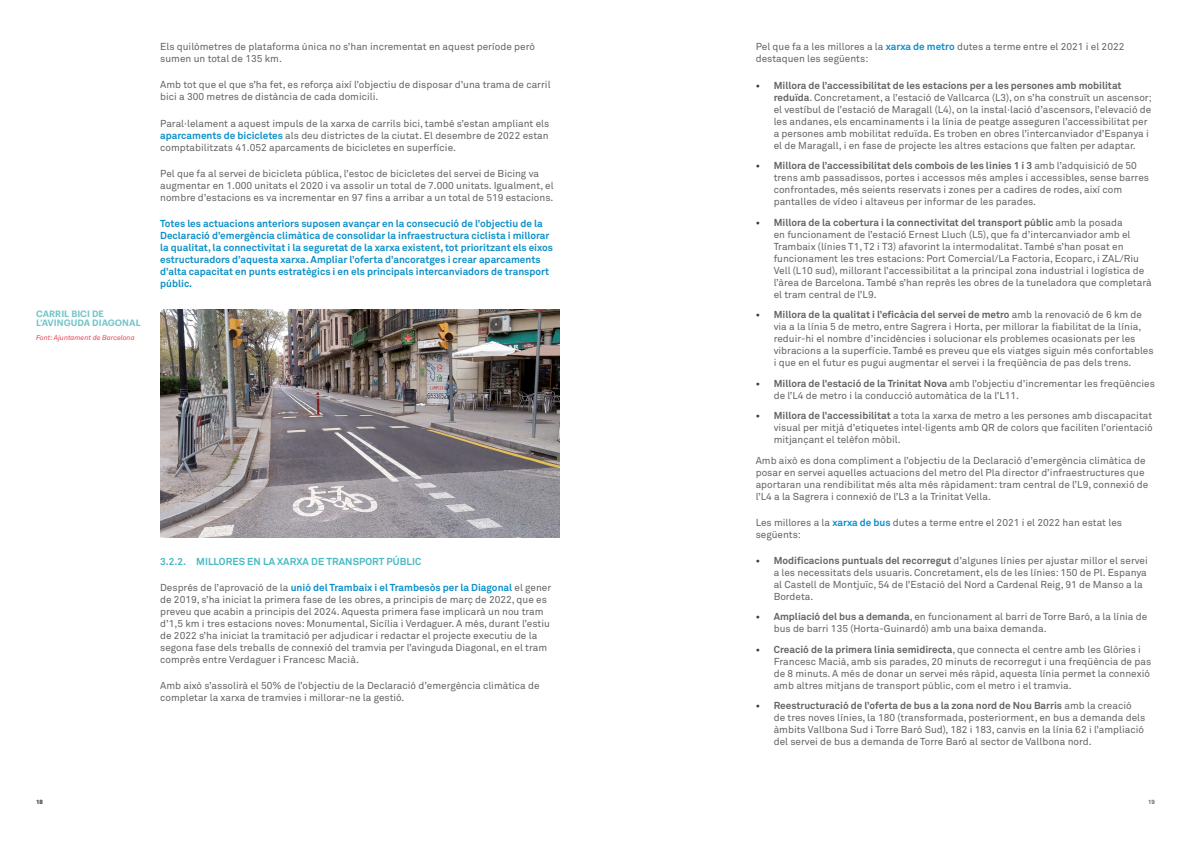
<style>
.page{position:relative;width:1191px;height:842px;background:#fff}
.page>*{position:absolute;margin:0;border:0;box-sizing:border-box;transform-origin:0 0}
.t1{font:10px/12px "Akkurat Std";color:#646363}
.t2{font:700 10px/12px "Akkurat Std";color:#0d90c7}
.t3{font:700 10px "Akkurat Std";letter-spacing:.01em;color:#46bbc2}
.t4{font:600 9px/9px "Graphik";letter-spacing:.005em;color:#75c6c7}
.t5{font:italic 7px "Akkurat";color:#e4424f}
.t6{font:700 6px "Akkurat Std";color:#646363}
.s1{font-weight:700;color:#0d90c7}
.s2{font-weight:700;color:#3c3c3b}
.s3{font-weight:700}
</style>
<div class="page">
<img style="left:160px;top:309px;width:399px;height:228px">
<p class="t4" style="left:36px;top:308px;width:106px">CARRIL BICI DE<br>L’AVINGUDA DIAGONAL</p>
<p class="t5" style="left:36px;top:333px;width:100px">Font: Ajuntament de Barcelona</p>
<p class="t1" style="left:160px;top:41px;width:376px">Els quilòmetres de plataforma única no s’han incrementat en aquest període però sumen un total de 135 km.</p>
<p class="t1" style="left:160px;top:79px;width:392px">Amb tot que el que s’ha fet, es reforça així l’objectiu de disposar d’una trama de carril bici a 300 metres de distància de cada domicili.</p>
<p class="t1" style="left:160px;top:117px;width:390px;text-align:justify">Paral·lelament a aquest impuls de la xarxa de carrils bici, també s’estan ampliant els <span class="s1">aparcaments de bicicletes</span> als deu districtes de la ciutat. El desembre de 2022 estan comptabilitzats 41.052 aparcaments de bicicletes en superfície.</p>
<p class="t1" style="left:160px;top:167px;width:395px">Pel que fa al servei de bicicleta pública, l’estoc de bicicletes del servei de Bicing va augmentar en 1.000 unitats el 2020 i va assolir un total de 7.000 unitats. Igualment, el nombre d’estacions es va incrementar en 97 fins a arribar a un total de 519 estacions.</p>
<p class="t2" style="left:160px;top:217px;width:394px">Totes les actuacions anteriors suposen avançar en la consecució de l’objectiu de la Declaració d’emergència climàtica de consolidar la infraestructura ciclista i millorar la qualitat, la connectivitat i la seguretat de la xarxa existent, tot prioritzant els eixos estructuradors d’aquesta xarxa. Ampliar l’oferta d’ancoratges i crear aparcaments d’alta capacitat en punts estratègics i en els principals intercanviadors de transport públic.</p>
<p class="t3" style="left:160px;top:555px;width:263px">3.2.2. MILLORES EN LA XARXA DE TRANSPORT PÚBLIC</p>
<p class="t1" style="left:160px;top:582px;width:392px">Després de l’aprovació de la <span class="s1">unió del Trambaix i el Trambesòs per la Diagonal</span> el gener de 2019, s’ha iniciat la primera fase de les obres, a principis de març de 2022, que es preveu que acabin a principis del 2024. Aquesta primera fase implicarà un nou tram d’1,5 km i tres estacions noves: Monumental, Sicília i Verdaguer. A més, durant l’estiu de 2022 s’ha iniciat la tramitació per adjudicar i redactar el projecte executiu de la segona fase dels treballs de connexió del tramvia per l’avinguda Diagonal, en el tram comprès entre Verdaguer i Francesc Macià.</p>
<p class="t1" style="left:160px;top:680px;width:381px">Amb això s’assolirà el 50% de l’objectiu de la Declaració d’emergència climàtica de completar la xarxa de tramvies i millorar-ne la gestió.</p>
<p class="t1" style="left:755px;top:41px;width:370px">Pel que fa a les millores a la <span class="s1">xarxa de metro</span> dutes a terme entre el 2021 i el 2022 destaquen les següents:</p>
<p class="t1" style="left:773px;top:79px;width:379px;text-indent:-18px"><span class="s2">•</span> <span class="s3">Millora de l’accessibilitat de les estacions per a les persones amb mobilitat reduïda</span>. Concretament, a l’estació de Vallcarca (L3), on s’ha construït un ascensor; el vestíbul de l’estació de Maragall (L4), on la instal·lació d’ascensors, l’elevació de les andanes, els encaminaments i la línia de peatge asseguren l’accessibilitat per a persones amb mobilitat reduïda. Es troben en obres l’intercanviador d’Espanya i el de Maragall, i en fase de projecte les altres estacions que falten per adaptar.</p>
<p class="t1" style="left:773px;top:160px;width:377px;text-indent:-18px"><span class="s2">•</span> <span class="s3">Millora de l’accessibilitat dels combois de les línies 1 i 3</span> amb l’adquisició de 50 trens amb passadissos, portes i accessos més amples i accessibles, sense barres confrontades, més seients reservats i zones per a cadires de rodes, així com pantalles de vídeo i altaveus per informar de les parades.</p>
<p class="t1" style="left:773px;top:216px;width:379px;text-indent:-18px"><span class="s2">•</span> <span class="s3">Millora de la cobertura i la connectivitat del transport públic</span> amb la posada<br>en funcionament de l’estació Ernest Lluch (L5), que fa d’intercanviador amb el Trambaix (línies T1, T2 i T3) afavorint la intermodalitat. També s’han posat en funcionament les tres estacions: Port Comercial/La Factoria, Ecoparc, i ZAL/Riu Vell (L10 sud), millorant l’accessibilitat a la principal zona industrial i logística de l’àrea de Barcelona. També s’han reprès les obres de la tuneladora que completarà el tram central de l’L9.</p>
<p class="t1" style="left:773px;top:309px;width:381px;text-indent:-18px"><span class="s2">•</span> <span class="s3">Millora de la qualitat i l’eficàcia del servei de metro</span> amb la renovació de 6 km de via a la línia 5 de metro, entre Sagrera i Horta, per millorar la fiabilitat de la línia, reduir-hi el nombre d’incidències i solucionar els problemes ocasionats per les vibracions a la superfície. També es preveu que els viatges siguin més confortables i que en el futur es pugui augmentar el servei i la freqüència de pas dels trens.</p>
<p class="t1" style="left:773px;top:377px;width:383px;text-indent:-18px"><span class="s2">•</span> <span class="s3">Millora de l’estació de la Trinitat Nova</span> amb l’objectiu d’incrementar les freqüències de l’L4 de metro i la conducció automàtica de la l’L11.</p>
<p class="t1" style="left:773px;top:410px;width:380px;text-align:justify;text-indent:-18px"><span class="s2">•</span> <span class="s3">Millora de l’accessibilitat</span> a tota la xarxa de metro a les persones amb discapacitat visual per mitjà d’etiquetes intel·ligents amb QR de colors que faciliten l’orientació mitjançant el telèfon mòbil.</p>
<p class="t1" style="left:755px;top:454px;width:394px">Amb això es dona compliment a l’objectiu de la Declaració d’emergència climàtica de posar en servei aquelles actuacions del metro del Pla director d’infraestructures que aportaran una rendibilitat més alta més ràpidament: tram central de l’L9, connexió de l’L4 a la Sagrera i connexió de l’L3 a la Trinitat Vella.</p>
<p class="t1" style="left:755px;top:516px;width:368px">Les millores a la <span class="s1">xarxa de bus</span> dutes a terme entre el 2021 i el 2022 han estat les següents:</p>
<p class="t1" style="left:773px;top:554px;width:376px;text-indent:-18px"><span class="s2">•</span> <span class="s3">Modificacions puntuals del recorregut</span> d’algunes línies per ajustar millor el servei a les necessitats dels usuaris. Concretament, els de les línies: 150 de Pl. Espanya al Castell de Montjuïc, 54 de l’Estació del Nord a Cardenal Reig, 91 de Manso a la Bordeta.</p>
<p class="t1" style="left:773px;top:611px;width:375px;text-indent:-18px"><span class="s2">•</span> <span class="s3">Ampliació del bus a demanda</span>, en funcionament al barri de Torre Baró, a la línia de bus de barri 135 (Horta-Guinardó) amb una baixa demanda.</p>
<p class="t1" style="left:773px;top:643px;width:379px;text-indent:-18px"><span class="s2">•</span> <span class="s3">Creació de la primera línia semidirecta</span>, que connecta el centre amb les Glòries i Francesc Macià, amb sis parades, 20 minuts de recorregut i una freqüència de pas de 8 minuts. A més de donar un servei més ràpid, aquesta línia permet la connexió amb altres mitjans de transport públic, com el metro i el tramvia.</p>
<p class="t1" style="left:773px;top:700px;width:373px;text-indent:-18px"><span class="s2">•</span> <span class="s3">Reestructuració de l’oferta de bus a la zona nord de Nou Barris</span> amb la creació de tres noves línies, la 180 (transformada, posteriorment, en bus a demanda dels àmbits Vallbona Sud i Torre Baró Sud), 182 i 183, canvis en la línia 62 i l’ampliació del servei de bus a demanda de Torre Baró al sector de Vallbona nord.</p>
<p class="t6" style="left:36px;top:798px;width:8px">18</p>
<p class="t6" style="left:1148px;top:798px;width:8px">19</p>
</div>
